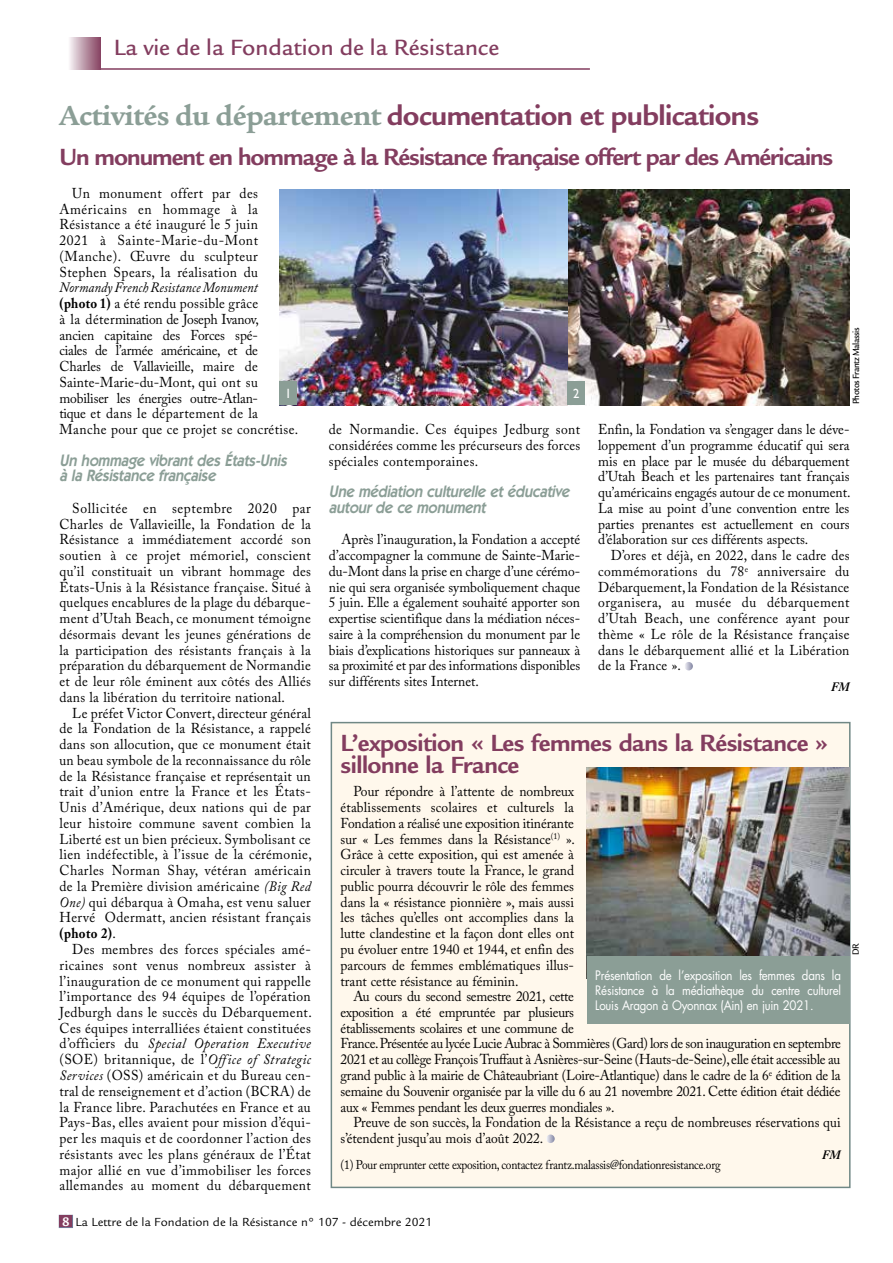
<style>
.page{position:relative;width:893px;height:1263px;background:#fff}
.page>*{position:absolute;margin:0;border:0;box-sizing:border-box;transform-origin:0 0}
.t1{font:700 30px "Legacy Sans";letter-spacing:-.02em;color:#833d5f}
.t2{font:700 25.5px/22.5px "Legacy Sans";letter-spacing:-.035em;color:#833d5f}
.t3{font:500 24px "Legacy Sans";color:#833d5f}
.t4{font:italic 600 16.5px/15.8px "ITC Kabel Std";color:#8b9e96;scale:.9 1}
.t5{font:14.25px/15.8px "Adobe Caslon Pro";letter-spacing:-.005em;color:#000;text-align:justify;scale:.95 1}
.t6{font:13.5px "Gill Sans Std";color:#fff;scale:.93 1}
.t7{font:12.75px/15px "Futura Std";letter-spacing:-.02em;color:#fff;text-align:justify;scale:.9 1}
.t8{font:12.75px "Adobe Caslon Pro";letter-spacing:-.02em;color:#000;scale:.9 1}
.t9{font:12.75px "Legacy Sans";color:#000}
.t10{font:italic 700 12.75px "Adobe Caslon Pro";color:#000;scale:.9 1}
.t11{font:500 9.75px "Legacy Sans";letter-spacing:-.05em;color:#000;scale:.9 1}
.s1{font-family:"Legacy Serif";color:#8b9e96}
.s2{font-style:italic}
.s3{font-weight:700}
.s4{font-weight:700;font-size:13.5px;color:#fff}
</style>
<div class="page">
<svg style="left:59px;top:1215px;width:14px;height:13px"></svg>
<svg style="left:685px;top:662px;width:8px;height:8px"></svg>
<hr style="left:101px;top:68px;width:489px;height:2px;background:#833d5f">
<div style="left:67px;top:38px;width:34px;height:31px;background:linear-gradient(to right,#fcfdfd,#874563)"></div>
<div style="left:331px;top:723px;width:519px;height:464px;background:#fff8ec"></div>
<svg style="left:547px;top:1134px;width:8px;height:9px"></svg>
<div style="left:331px;top:722px;width:519px;height:466px;border:2px solid #708885"></div>
<div style="left:60px;top:1215px;width:12px;height:12px;background:#833d5f"></div>
<img style="left:587px;top:767px;width:262px;height:189px">
<img style="left:280px;top:189px;width:569px;height:216px">
<div style="left:279px;top:381px;width:18px;height:24px;background:#8b9e96"></div>
<div style="left:567px;top:381px;width:18px;height:24px;background:#8b9e96"></div>
<div style="left:587px;top:956px;width:262px;height:67px;background:#8b9e96"></div>
<h3 class="t3" style="left:114px;top:34px;width:387px">La vie de la Fondation de la Résistance</h3>
<h1 class="t1" style="left:59px;top:98px;width:702px"><span class="s1">Activités du département</span> documentation et publications</h1>
<h2 class="t2" style="left:59px;top:146px;width:776px">Un monument en hommage à la Résistance française offert par des Américains</h2>
<p class="t5" style="left:60px;top:185px;width:210px;text-indent:13px">Un monument offert par des Américains en hommage à la Résistance a été inauguré le 5 juin 2021 à Sainte-Marie-du-Mont (Manche). Œuvre du sculpteur Stephen Spears, la réalisation du</p>
<p class="t5" style="left:60px;top:280px;width:253px;text-align:left"><span class="s2">Normandy French Resistance Monument </span><span class="s3">(photo 1)</span> a été rendu possible grâce<br>à la détermination de Joseph Ivanov,<br>ancien capitaine des Forces spé-<br>ciales de l’armée américaine, et de Charles de Vallavieille, maire de Sainte-Marie-du-Mont, qui ont su mobiliser les énergies outre-Atlan-<br>tique et dans le département de la Manche pour que ce projet se concrétise.</p>
<p class="t4" style="left:60px;top:452px;width:258px">Un hommage vibrantdesÉtats-Unis à la Résistance française</p>
<p class="t5" style="left:60px;top:500px;width:266px;text-indent:13px">Sollicitée en septembre 2020 par Charles de Vallavieille, la Fondation de la Résistance a immédiatement accordé son soutien à ce projet mémoriel, conscient qu’il constituait un vibrant hommage des États-Unis à la Résistance française. Situé à quelques encablures de la plage du débarque&shy;ment d’Utah Beach, ce monument témoigne désormais devant les jeunes générations de la participation des résistants français à la préparation du débarquement de Normandie et de leur rôle éminent aux côtés des Alliés dans la libération du territoire national.</p>
<p class="t5" style="left:60px;top:705px;width:267px;text-indent:13px">Le préfet Victor Convert, directeur général de la Fondation de la Résistance, a rappelé dans son allocution, que ce monument était un beau symbole de la reconnaissance du rôle de la Résistance française et représentait un trait d’union entre la France et les États-Unis d’Amérique, deux nations qui de par leur histoire commune savent combien la Liberté est un bien précieux. Symbolisant ce lien indéfectible, à l’issue de la cérémonie, Charles Norman Shay, vétéran américain de la Première division américaine <span class="s2">(Big Red One)</span> qui débarqua à Omaha, est venu saluer Hervé Odermatt, ancien résistant français <span class="s3">(photo 2)</span>.</p>
<p class="t5" style="left:60px;top:941px;width:267px;text-indent:13px">Des membres des forces spéciales amé&shy;ricaines sont venus nombreux assister à l’inauguration de ce monument qui rappelle l’importance des 94 équipes de l’opération Jedburgh dans le succès du Débarquement.<br>Ces équipes interralliées étaient constituées d’officiers du <span class="s2">Special Operation Executive </span>(SOE) britannique, de l’<span class="s2">Office of Strategic Services</span> (OSS) américain et du Bureau cen&shy;tral de renseignement et d’action (BCRA) de la France libre. Parachutées en France et au Pays-Bas, elles avaient pour mission d’équi&shy;per les maquis et de coordonner l’action des résistants avec les plans généraux de l’État major allié en vue d’immobiliser les forces allemandes au moment du débarquement</p>
<p class="t11" style="left:851px;top:404px;width:86px;rotate:-90deg">Photos Frantz Malassis</p>
<p class="t6" style="left:285px;top:386px;width:8px">1</p>
<p class="t6" style="left:573px;top:386px;width:8px">2</p>
<p class="t5" style="left:329px;top:421px;width:266px">de Normandie. Ces équipes Jedburg sont considérées comme les précurseurs des forces spéciales contemporaines.</p>
<p class="t4" style="left:329px;top:484px;width:273px">Une médiation culturelle etéducative autourde ce monument</p>
<p class="t5" style="left:329px;top:532px;width:266px;text-indent:13px">Après l’inauguration, la Fondation a accepté d’accompagner la commune de Sainte-Marie&shy;du-Mont dans la prise en charge d’une cérémo&shy;nie qui sera organisée symboliquement chaque 5 juin. Elle a également souhaité apporter son expertise scientifique dans la médiation néces&shy;saire à la compréhension du monument par le biais d’explications historiques sur panneaux à sa proximité et par des informations disponibles sur différents sites Internet.</p>
<p class="t5" style="left:598px;top:421px;width:267px">Enfin, la Fondation va s’engager dans le déve&shy;loppement d’un programme éducatif qui sera mis en place par le musée du débarquement d’Utah Beach et les partenaires tant français qu’américains engagés autour de ce monument.<br>La mise au point d’une convention entre les parties prenantes est actuellement en cours d’élaboration sur ces différents aspects.</p>
<p class="t5" style="left:598px;top:547px;width:266px;text-indent:13px">D’ores et déjà, en 2022, dans le cadre des commémorations du 78<sup>e</sup> anniversaire du Débarquement, la Fondation de la Résistance organisera, au musée du débarquement d’Utah Beach, une conférence ayant pour thème « Le rôle de la Résistance française dans le débarquement allié et la Libération de la France ».</p>
<p class="t10" style="left:831px;top:679px;width:22px">FM</p>
<h2 class="t2" style="left:341px;top:731px;width:489px">L’exposition « Les femmes dans la Résistance » sillonne la France</h2>
<p class="t5" style="left:341px;top:784px;width:248px;text-indent:13px">Pour répondre à l’attente de nombreux établissements scolaires et culturels la Fondation a réalisé une exposition itinérante sur « Les femmes dans la Résistance<sup>(1)</sup> ».<br>Grâce à cette exposition, qui est amenée à circuler à travers toute la France, le grand public pourra découvrir le rôle des femmes dans la « résistance pionnière », mais aussi les tâches qu’elles ont accomplies dans la lutte clandestine et la façon dont elles ont pu évoluer entre 1940 et 1944, et enfin des parcours de femmes emblématiques illus&shy;trant cette résistance au féminin.</p>
<p class="t5" style="left:341px;top:988px;width:528px;text-align:left;text-indent:13px">Au cours du second semestre 2021, cette<br>exposition a été empruntée par plusieurs<br>établissements scolaires et une commune de<br>France. Présentée au lycée Lucie Aubrac à Sommières (Gard) lors de son inauguration en septembre 2021 et au collège François Truffaut à Asnières-sur-Seine (Hauts-de-Seine), elle était accessible au grand public à la mairie de Châteaubriant (Loire-Atlantique) dans le cadre de la 6<sup>e</sup> édition de la semaine du Souvenir organisée par la ville du 6 au 21 novembre 2021. Cette édition était dédiée aux « Femmes pendant les deux guerres mondiales ».</p>
<p class="t5" style="left:341px;top:1114px;width:528px;text-indent:13px">Preuve de son succès, la Fondation de la Résistance a reçu de nombreuses réservations qui s’étendent jusqu’au mois d’août 2022.</p>
<p class="t10" style="left:822px;top:1147px;width:22px">FM</p>
<p class="t8" style="left:341px;top:1157px;width:424px">(1) Pour emprunter cette exposition, contactez frantz.malassis@fondationresistance.org</p>
<p class="t11" style="left:850px;top:955px;width:14px;rotate:-90deg">DR</p>
<p class="t7" style="left:595px;top:968px;width:274px">Présentation de l’exposition les femmes dans la Résistance à la médiathèque du centre culturel Louis Aragon à Oyonnax (Ain) en juin 2021.</p>
<p class="t9" style="left:62px;top:1214px;width:372px"><span class="s4">88</span> La Lettre de la Fondation de la Résistance n° 107 - décembre 2021</p>
</div>
